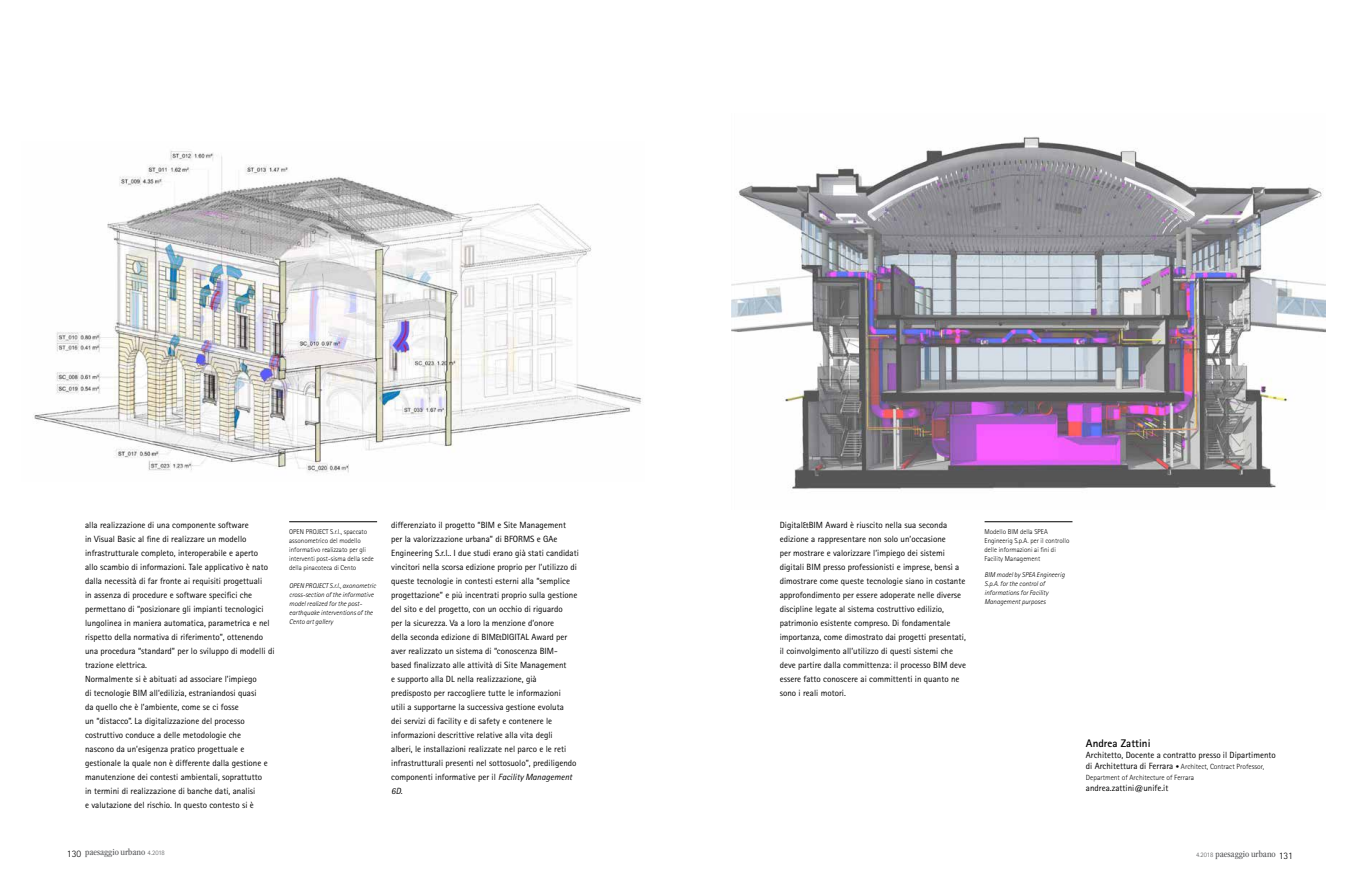
<style>
.page{position:relative;width:1361px;height:893px;background:#fff}
.page>*{position:absolute;margin:0;border:0;box-sizing:border-box;transform-origin:0 0}
.t1{font:700 11px "Rotis Sans Serif Std";color:#000}
.t2{font:condensed 9.5px "ITC Garamond Std";color:#58595b}
.t3{font:9px/14px "Rotis Sans Serif Std";color:#000}
.t4{font:300 7.5px/11px "Rotis Sans Serif Std";color:#000}
.t5{font:300 7px/9px "Rotis Sans Serif Std";color:#000}
.t6{font:italic 300 7px/9px "Rotis Sans Serif Std";color:#000}
.s1{font-style:italic}
.s2{font-weight:400;font-size:9px}
.s3{font-size:7px}
.s4{font-family:"Rotis Sans Serif Std";font-weight:300;font-stretch:normal;font-size:9.9px;color:#000}
.s5{font-family:"Rotis Sans Serif Std";font-weight:300;font-stretch:normal;font-size:6.8px}
</style>
<div class="page">
<img style="left:33px;top:151px;width:609px;height:322px">
<hr style="left:289px;top:522px;width:88px;height:1px;background:#000">
<hr style="left:984px;top:522px;width:88px;height:1px;background:#000">
<img style="left:731px;top:136px;width:594px;height:353px">
<p class="t3" style="left:85px;top:518px;width:191px">alla realizzazione di una componente software<br>in Visual Basic al fine di realizzare un modello infrastrutturale completo, interoperabile e aperto<br>allo scambio di informazioni. Tale applicativo è nato dalla necessità di far fronte ai requisiti progettuali<br>in assenza di procedure e software specifici che permettano di “posizionare gli impianti tecnologici lungolinea in maniera automatica, parametrica e nel rispetto della normativa di riferimento”, ottenendo una procedura “standard” per lo sviluppo di modelli di trazione elettrica.<br>Normalmente si è abituati ad associare l’impiego<br>di tecnologie BIM all’edilizia, estraniandosi quasi<br>da quello che è l’ambiente, come se ci fosse<br>un “distacco”. La digitalizzazione del processo costruttivo conduce a delle metodologie che<br>nascono da un’esigenza pratico progettuale e gestionale la quale non è differente dalla gestione e manutenzione dei contesti ambientali, soprattutto<br>in termini di realizzazione di banche dati, analisi<br>e valutazione del rischio. In questo contesto si è</p>
<p class="t3" style="left:391px;top:518px;width:189px">differenziato il progetto “BIM e Site Management per la valorizzazione urbana” di BFORMS e GAe Engineering S.r.l.. I due studi erano già stati candidati vincitori nella scorsa edizione proprio per l’utilizzo di queste tecnologie in contesti esterni alla “semplice progettazione” e più incentrati proprio sulla gestione del sito e del progetto, con un occhio di riguardo<br>per la sicurezza. Va a loro la menzione d’onore<br>della seconda edizione di BIM&amp;DIGITAL Award per aver realizzato un sistema di “conoscenza BIM&shy;based finalizzato alle attività di Site Management<br>e supporto alla DL nella realizzazione, già predisposto per raccogliere tutte le informazioni<br>utili a supportarne la successiva gestione evoluta<br>dei servizi di facility e di safety e contenere le informazioni descrittive relative alla vita degli<br>alberi, le installazioni realizzate nel parco e le reti infrastrutturali presenti nel sottosuolo”, prediligendo componenti informative per il <span class="s1">Facility Management 6D</span>.</p>
<p class="t3" style="left:780px;top:518px;width:188px">Digital&amp;BIM Award è riuscito nella sua seconda edizione a rappresentare non solo un’occasione<br>per mostrare e valorizzare l’impiego dei sistemi digitali BIM presso professionisti e imprese, bensì a dimostrare come queste tecnologie siano in costante approfondimento per essere adoperate nelle diverse discipline legate al sistema costruttivo edilizio, patrimonio esistente compreso. Di fondamentale importanza, come dimostrato dai progetti presentati, il coinvolgimento all’utilizzo di questi sistemi che deve partire dalla committenza: il processo BIM deve essere fatto conoscere ai committenti in quanto ne sono i reali motori.</p>
<p class="t5" style="left:289px;top:527px;width:86px">OPEN PROJECT S.r.l., spaccato assonometrico del modello informativo realizzato per gli interventi post-sisma della sede della pinacoteca di Cento</p>
<p class="t5" style="left:984px;top:527px;width:86px">Modello BIM della SPEA<br>Engineerig S.p.A. per il controllo delle informazioni ai fini di<br>Facility Management</p>
<p class="t6" style="left:289px;top:581px;width:88px">OPEN PROJECT S.r.l., axonometric cross-section of the informative model realized for the post&shy;earthquake interventions of the<br>Cento art gallery</p>
<p class="t6" style="left:984px;top:570px;width:82px">BIM model by SPEA Engineerig<br>S.p.A. for the control of informations for Facility<br>Management purposes</p>
<p class="t1" style="left:1086px;top:736px;width:66px">Andrea Zattini</p>
<p class="t3" style="left:1086px;top:748px;width:191px">Architetto, Docente a contratto presso il Dipartimento</p>
<p class="t4" style="left:1086px;top:761px;width:180px"><span class="s2">di Architettura di Ferrara</span> <span class="s3">•</span> Architect, Contract Professor,<br>Department of Architecture of Ferrara</p>
<p class="t3" style="left:1086px;top:781px;width:84px">andrea.zattini@unife.it</p>
<p class="t2" style="left:67px;top:847px;width:99px"><span class="s4">130</span> paesaggio urbano <span class="s5">4.2018</span></p>
<p class="t2" style="left:1196px;top:848px;width:98px"><span class="s5">4.2018</span> paesaggio urbano <span class="s4">131</span></p>
</div>
